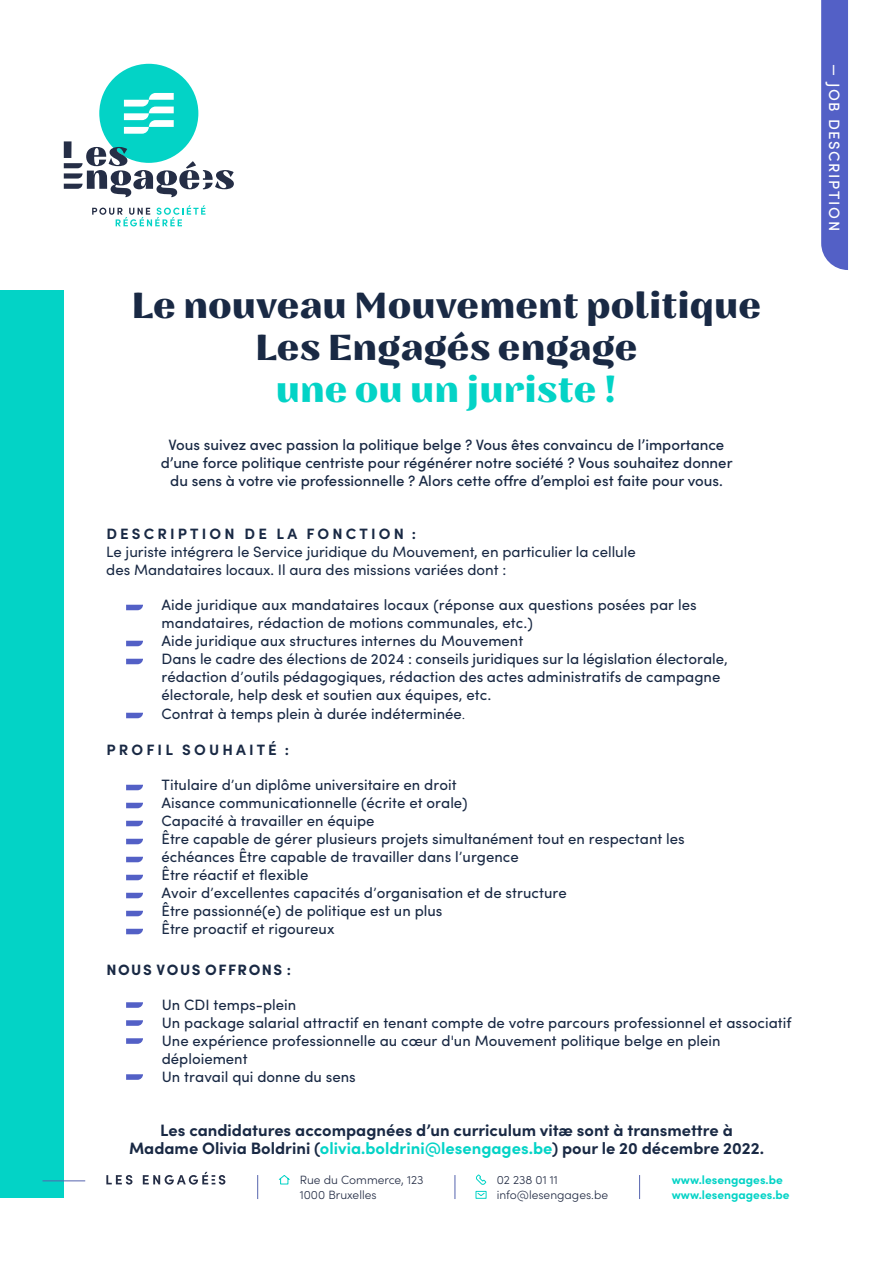
<style>
.page{position:relative;width:893px;height:1263px;background:#fff}
.page>*{position:absolute;margin:0;border:0;box-sizing:border-box;transform-origin:0 0}
.t1{font:700 36px/42px "Nazare";color:#192944;text-align:center}
.t2{font:700 16.5px/18px "Sofia Pro";color:#192944;text-align:center}
.t3{font:15px/18px "Sofia Pro";color:#192944}
.t4{font:500 15px/18px "Sofia Pro";color:#192944;text-align:center}
.t5{font:15px/18px "Sofia Pro";color:#192944}
.t6{font:700 15px "Sofia Pro";letter-spacing:.21em;color:#192944}
.t7{font:700 15px "Sofia Pro";letter-spacing:.1em;color:#192944}
.t8{font:500 15px "Sofia Pro";letter-spacing:.11em;color:#fff}
.t9{font:300 12px "Sofia Pro";color:#252e46}
.t10{font:700 12px "Sofia Pro";color:#03d3c6}
.s1{color:#03d3c6}
.s2{font-weight:300}
</style>
<div class="page">
<div style="left:821px;top:0;width:27px;height:270px;background:#5360c6"></div>
<div style="left:0;top:290px;width:64px;height:908px;background:#03d3c6"></div>
<svg style="left:106px;top:1172px;width:119px;height:12px"></svg>
<hr style="left:43px;top:1180px;width:42px;height:1px;background:#5564ae">
<svg style="left:257px;top:1175px;width:1px;height:24px"></svg>
<svg style="left:455px;top:1175px;width:1px;height:24px"></svg>
<svg style="left:639px;top:1175px;width:1px;height:24px"></svg>
<svg style="left:475px;top:1174px;width:12px;height:25px"></svg>
<svg style="left:278px;top:1175px;width:12px;height:10px"></svg>
<div style="left:99px;top:64px;width:99px;height:99px;background:#03d3c6;border-radius:50%"></div>
<svg style="left:124px;top:93px;width:50px;height:41px"></svg>
<svg style="left:92px;top:205px;width:114px;height:21px"></svg>
<div style="left:64px;top:141px;width:8px;height:17px;background:#252e46"></div>
<svg style="left:64px;top:147px;width:170px;height:50px"></svg>
<svg style="left:126px;top:605px;width:17px;height:5px"></svg>
<svg style="left:126px;top:641px;width:17px;height:5px"></svg>
<svg style="left:126px;top:659px;width:17px;height:5px"></svg>
<svg style="left:126px;top:713px;width:17px;height:5px"></svg>
<svg style="left:126px;top:785px;width:17px;height:5px"></svg>
<svg style="left:126px;top:803px;width:17px;height:5px"></svg>
<svg style="left:126px;top:821px;width:17px;height:5px"></svg>
<svg style="left:126px;top:839px;width:17px;height:5px"></svg>
<svg style="left:126px;top:857px;width:17px;height:5px"></svg>
<svg style="left:126px;top:875px;width:17px;height:5px"></svg>
<svg style="left:126px;top:893px;width:17px;height:5px"></svg>
<svg style="left:126px;top:911px;width:17px;height:5px"></svg>
<svg style="left:126px;top:929px;width:17px;height:5px"></svg>
<svg style="left:126px;top:1002px;width:17px;height:6px"></svg>
<svg style="left:126px;top:1020px;width:17px;height:6px"></svg>
<svg style="left:126px;top:1038px;width:17px;height:6px"></svg>
<svg style="left:126px;top:1074px;width:17px;height:6px"></svg>
<p class="t1" style="left:132px;top:285px;width:631px">Le nouveau Mouvement politique<br>Les Engagés engage<br><span class="s1">une ou un juriste !</span></p>
<p class="t4" style="left:161px;top:435px;width:573px">Vous suivez avec passion la politique belge ? Vous êtes convaincu de l’importance d’une force politique centriste pour régénérer notre société ? Vous souhaitez donner du sens à votre vie professionnelle ? Alors cette offre d’emploi est faite pour vous.</p>
<p class="t6" style="left:106px;top:522px;width:311px">DESCRIPTION DE LA FONCTION :</p>
<p class="t5" style="left:106px;top:541px;width:531px">Le juriste intégrera le Service juridique du Mouvement, en particulier la cellule des Mandataires locaux. Il aura des missions variées dont :</p>
<p class="t3" style="left:162px;top:594px;width:568px">Aide juridique aux mandataires locaux (réponse aux questions posées par les mandataires, rédaction de motions communales, etc.)<br>Aide juridique aux structures internes du Mouvement<br>Dans le cadre des élections de 2024 : conseils juridiques sur la législation électorale, rédaction d’outils pédagogiques, rédaction des actes administratifs de campagne électorale, help desk et soutien aux équipes, etc.<br>Contrat à temps plein à durée indéterminée<span class="s2">.</span></p>
<p class="t6" style="left:106px;top:738px;width:184px">PROFIL SOUHAITÉ :</p>
<p class="t3" style="left:162px;top:774px;width:525px">Titulaire d’un diplôme universitaire en droit<br>Aisance communicationnelle (écrite et orale)<br>Capacité à travailler en équipe<br>Être capable de gérer plusieurs projets simultanément tout en respectant les échéances Être capable de travailler dans l’urgence<br>Être réactif et flexible<br>Avoir d’excellentes capacités d’organisation et de structure<br>Être passionné(e) de politique est un plus<br>Être proactif et rigoureux</p>
<p class="t7" style="left:106px;top:958px;width:186px">NOUS VOUS OFFRONS :</p>
<p class="t3" style="left:162px;top:995px;width:631px">Un CDI temps-plein<br>Un package salarial attractif en tenant compte de votre parcours professionnel et associatif Une expérience professionnelle au cœur d'un Mouvement politique belge en plein déploiement<br>Un travail qui donne du sens</p>
<p class="t2" style="left:129px;top:1119px;width:636px">Les candidatures accompagnées d’un curriculum vitæ sont à transmettre à<br>Madame Olivia Boldrini (<span class="s1">olivia.boldrini@lesengages.be</span>) pour le 20 décembre 2022.</p>
<p class="t9" style="left:300px;top:1171px;width:125px">Rue du Commerce, 123</p>
<p class="t9" style="left:300px;top:1186px;width:78px">1000 Bruxelles</p>
<p class="t9" style="left:497px;top:1171px;width:63px">02 238 01 11</p>
<p class="t9" style="left:497px;top:1186px;width:113px">info@lesengages.be</p>
<p class="t10" style="left:672px;top:1170px;width:113px">www.lesengages.be</p>
<p class="t10" style="left:672px;top:1185px;width:119px">www.lesengagees.be</p>
<p class="t8" style="left:845px;top:64px;width:169px;rotate:90deg">— JOB DESCRIPTION</p>
</div>
